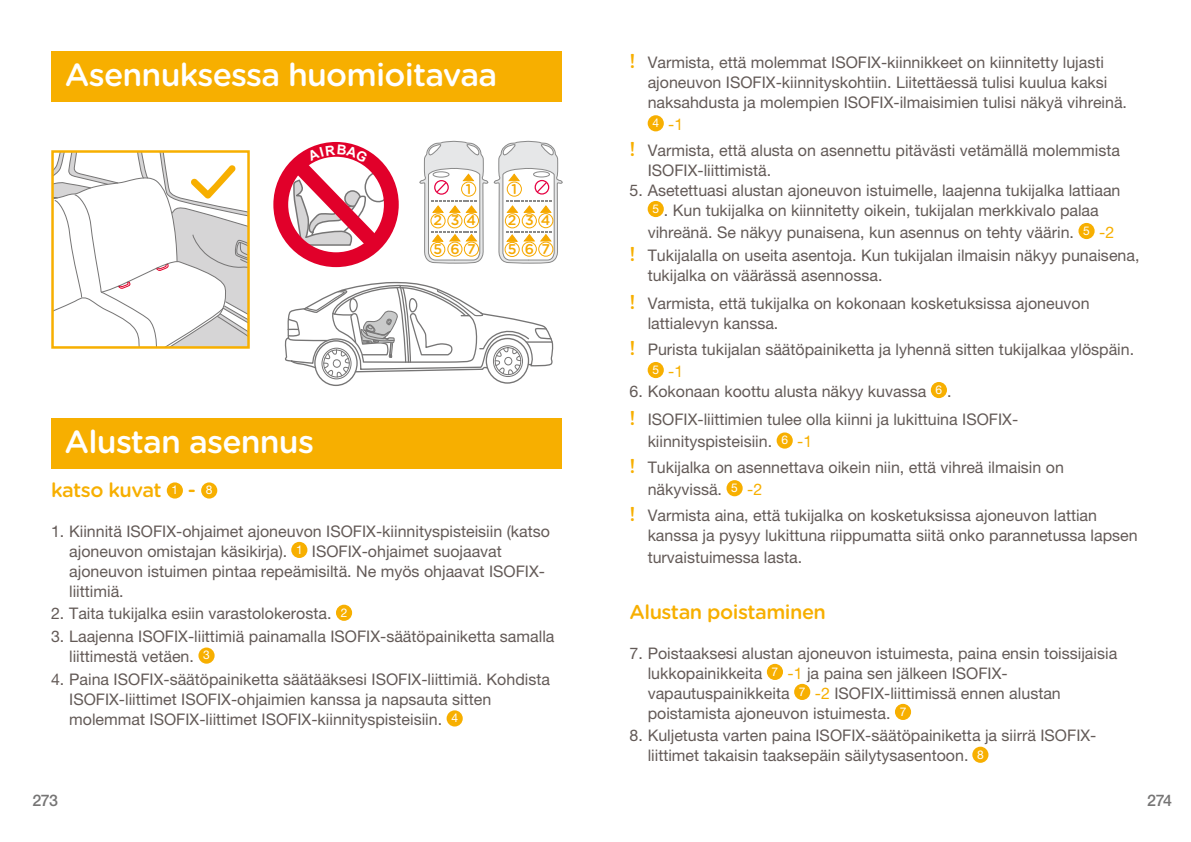
<style>
.page{position:relative;width:1191px;height:842px;background:#fff}
.page>*{position:absolute;margin:0;border:0;box-sizing:border-box;transform-origin:0 0}
.t1{font:500 32px "Gotham Rounded";letter-spacing:-.025em;color:#fff}
.t2{font:500 20px "Gotham Rounded";letter-spacing:-.025em;color:#f7af00}
.t3{font:16px/20px "Helvetica Neue LT Std";color:#635a57}
.t4{font:500 16px "Helvetica Neue LT Std";letter-spacing:-.035em;color:#767575}
.t5{font:16px "Helvetica Neue LT Std";color:#f7af00}
.t6{font:500 14px/28.8px "Gotham Rounded";letter-spacing:.555em;color:#f6a800}
.s1{font-family:"Helvetica Neue LT Std";font-weight:400;font-size:12px;color:#fff}
.s2{font-family:"Gotham Rounded";font-weight:500;font-size:20px;color:#f7af00}
.s3{color:#f7af00}
</style>
<div class="page">
<div style="left:51px;top:51px;width:510px;height:51px;background:#f7af00"></div>
<div style="left:51px;top:150px;width:199px;height:199px;border:2px solid #f7af00"></div>
<svg style="left:53px;top:151px;width:195px;height:196px"></svg>
<div style="left:321px;top:348px;width:30px;height:31px;border:1px solid #767575;border-radius:50%"></div>
<div style="left:486px;top:338px;width:43px;height:46px;border:1px solid #767575;border-radius:50%"></div>
<svg style="left:284px;top:281px;width:270px;height:97px"></svg>
<svg style="left:419px;top:140px;width:144px;height:124px"></svg>
<div style="left:167px;top:482px;width:16px;height:17px;background:#f7af00;border-radius:50%"></div>
<div style="left:201px;top:482px;width:16px;height:17px;background:#f7af00;border-radius:50%"></div>
<div style="left:291px;top:542px;width:16px;height:16px;background:#f7af00;border-radius:50%"></div>
<div style="left:336px;top:605px;width:16px;height:16px;background:#f7af00;border-radius:50%"></div>
<div style="left:198px;top:647px;width:17px;height:17px;background:#f7af00;border-radius:50%"></div>
<div style="left:446px;top:710px;width:17px;height:16px;background:#f7af00;border-radius:50%"></div>
<div style="left:51px;top:418px;width:510px;height:51px;background:#f7af00"></div>
<div style="left:647px;top:115px;width:17px;height:16px;background:#f7af00;border-radius:50%"></div>
<div style="left:647px;top:201px;width:17px;height:16px;background:#f7af00;border-radius:50%"></div>
<div style="left:1078px;top:223px;width:16px;height:16px;background:#f7af00;border-radius:50%"></div>
<div style="left:647px;top:362px;width:17px;height:16px;background:#f7af00;border-radius:50%"></div>
<div style="left:930px;top:382px;width:17px;height:16px;background:#f7af00;border-radius:50%"></div>
<div style="left:776px;top:432px;width:16px;height:17px;background:#f7af00;border-radius:50%"></div>
<div style="left:726px;top:480px;width:16px;height:16px;background:#f7af00;border-radius:50%"></div>
<div style="left:767px;top:664px;width:16px;height:16px;background:#f7af00;border-radius:50%"></div>
<div style="left:794px;top:684px;width:16px;height:16px;background:#f7af00;border-radius:50%"></div>
<div style="left:895px;top:704px;width:16px;height:16px;background:#f7af00;border-radius:50%"></div>
<div style="left:972px;top:747px;width:16px;height:16px;background:#f7af00;border-radius:50%"></div>
<svg style="left:274px;top:142px;width:122px;height:124px"></svg>
<h1 class="t1" style="left:65px;top:52px;width:434px">Asennuksessa huomioitavaa</h1>
<p class="t6" style="left:466px;top:174px;width:7px">1</p>
<p class="t6" style="left:433px;top:205px;width:44px">234<br>567</p>
<p class="t6" style="left:511px;top:174px;width:7px">1</p>
<p class="t6" style="left:508px;top:205px;width:44px">234<br>567</p>
<h1 class="t1" style="left:65px;top:419px;width:251px">Alustan asennus</h1>
<p class="t2" style="left:51px;top:475px;width:163px">katso kuvat <span class="s1">1</span> - <span class="s1">8</span></p>
<p class="t3" style="left:69px;top:521px;width:482px;text-indent:-18px">1. Kiinnitä ISOFIX-ohjaimet ajoneuvon ISOFIX-kiinnityspisteisiin (katso ajoneuvon omistajan käsikirja). <sup>1</sup> ISOFIX-ohjaimet suojaavat ajoneuvon istuimen pintaa repeämisiltä. Ne myös ohjaavat ISOFIX&shy;liittimiä.</p>
<p class="t3" style="left:51px;top:603px;width:298px">2. Taita tukijalka esiin varastolokerosta. <sup>2</sup></p>
<p class="t3" style="left:69px;top:626px;width:487px;text-indent:-18px">3. Laajenna ISOFIX-liittimiä painamalla ISOFIX-säätöpainiketta samalla liittimestä vetäen. <sup>3</sup></p>
<p class="t3" style="left:69px;top:669px;width:482px;text-indent:-18px">4. Paina ISOFIX-säätöpainiketta säätääksesi ISOFIX-liittimiä. Kohdista<br>ISOFIX-liittimet ISOFIX-ohjaimien kanssa ja napsauta sitten molemmat ISOFIX-liittimet ISOFIX-kiinnityspisteisiin. <sup>4</sup></p>
<p class="t3" style="left:647px;top:52px;width:481px;text-indent:-18px"><span class="s2">!</span> Varmista, että molemmat ISOFIX-kiinnikkeet on kiinnitetty lujasti ajoneuvon ISOFIX-kiinnityskohtiin. Liitettäessä tulisi kuulua kaksi naksahdusta ja molempien ISOFIX-ilmaisimien tulisi näkyä vihreinä.</p>
<p class="t3" style="left:629px;top:111px;width:492px;line-height:25.6px;text-indent:23px"><sup>4</sup> <span class="s3">-1<br></span><span class="s2">!</span> Varmista, että alusta on asennettu pitävästi vetämällä molemmista</p>
<p class="t3" style="left:647px;top:160px;width:125px">ISOFIX-liittimistä.</p>
<p class="t3" style="left:629px;top:180px;width:492px;text-align:center">5. Asetettuasi alustan ajoneuvon istuimelle, laajenna tukijalka lattiaan<br><sup>5</sup> . Kun tukijalka on kiinnitetty oikein, tukijalan merkkivalo palaa</p>
<p class="t3" style="left:629px;top:220px;width:511px;line-height:22.8px;text-align:center">vihreänä. Se näkyy punaisena, kun asennus on tehty väärin. <sup>5</sup> <span class="s3">-2<br></span><span class="s2">!</span> Tukijalalla on useita asentoja. Kun tukijalan ilmaisin näkyy punaisena,</p>
<p class="t3" style="left:629px;top:260px;width:462px;line-height:28.6px;text-indent:18px">tukijalka on väärässä asennossa.<br><span class="s2">!</span> Varmista, että tukijalka on kokonaan kosketuksissa ajoneuvon</p>
<p class="t3" style="left:629px;top:310px;width:506px;line-height:25.6px;text-indent:18px">lattialevyn kanssa.<br><span class="s2">!</span> Purista tukijalan säätöpainiketta ja lyhennä sitten tukijalkaa ylöspäin.</p>
<p class="t5" style="left:652px;top:361px;width:32px"><sup>5</sup> -1</p>
<p class="t3" style="left:629px;top:376px;width:390px;line-height:28.6px">6. Kokonaan koottu alusta näkyy kuvassa <sup>6</sup> .<br><span class="s2">!</span> ISOFIX-liittimien tulee olla kiinni ja lukittuina ISOFIX-</p>
<p class="t3" style="left:629px;top:429px;width:436px;line-height:25.6px;text-indent:18px">kiinnityspisteisiin. <sup>6</sup> <span class="s3">-1<br></span><span class="s2">!</span> Tukijalka on asennettava oikein niin, että vihreä ilmaisin on</p>
<p class="t3" style="left:629px;top:476px;width:469px;line-height:25.6px;text-indent:18px">näkyvissä. <sup>5</sup> <span class="s3">-2<br></span><span class="s2">!</span> Varmista aina, että tukijalka on kosketuksissa ajoneuvon lattian</p>
<p class="t3" style="left:647px;top:524px;width:491px;line-height:22px">kanssa ja pysyy lukittuna riippumatta siitä onko parannetussa lapsen turvaistuimessa lasta.</p>
<p class="t2" style="left:629px;top:597px;width:198px">Alustan poistaminen</p>
<p class="t3" style="left:647px;top:643px;width:471px;text-indent:-18px">7. Poistaaksesi alustan ajoneuvon istuimesta, paina ensin toissijaisia lukkopainikkeita <sup>7</sup> <span class="s3">-1</span> ja paina sen jälkeen ISOFIX&shy;vapautuspainikkeita <sup>7</sup> <span class="s3">-2</span> ISOFIX-liittimissä ennen alustan poistamista ajoneuvon istuimesta. <sup>7</sup></p>
<p class="t3" style="left:647px;top:725px;width:450px;text-indent:-18px">8. Kuljetusta varten paina ISOFIX-säätöpainiketta ja siirrä ISOFIX&shy;liittimet takaisin taaksepäin säilytysasentoon. <sup>8</sup></p>
<p class="t4" style="left:32px;top:791px;width:27px">273</p>
<p class="t4" style="left:1147px;top:791px;width:26px">274</p>
</div>
